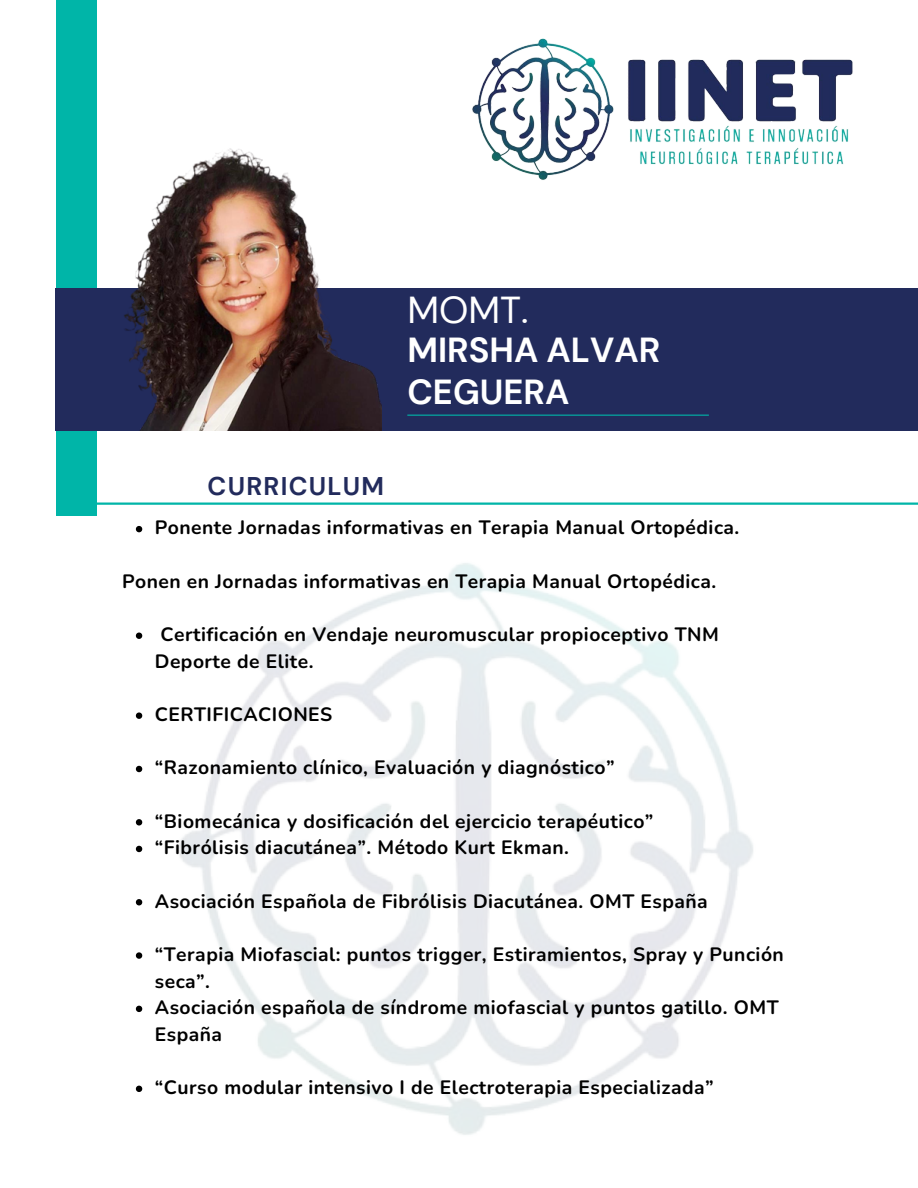
<style>
.page{position:relative;width:918px;height:1188px;background:#fff}
.page>*{position:absolute;margin:0;border:0;box-sizing:border-box;transform-origin:0 0}
.t1{font:37.5px "DM Sans";color:#fff}
.t2{font:700 34.65px/42.3px "DM Sans";color:#fff}
.t3{font:700 25.5px "DM Sans";letter-spacing:.05em;color:#222b5c}
.t4{font:700 19.35px/26.7px "Nunito";letter-spacing:.025em;color:#000}
</style>
<div class="page">
<div style="left:56px;top:0;width:41px;height:516px;background:#00b5a8"></div>
<div style="left:55px;top:288px;width:863px;height:143px;background:#222b5c"></div>
<hr style="left:407px;top:415px;width:302px;height:1px;background:#00b5a8">
<img style="left:135px;top:528px;width:618px;height:607px">
<hr style="left:76px;top:503px;width:842px;height:2px;background:#00b5a8">
<img style="left:472px;top:38px;width:381px;height:142px">
<img style="left:124px;top:148px;width:257px;height:283px">
<svg style="left:136px;top:526px;width:6px;height:6px"></svg>
<svg style="left:136px;top:633px;width:6px;height:6px"></svg>
<svg style="left:136px;top:712px;width:6px;height:7px"></svg>
<svg style="left:136px;top:766px;width:6px;height:6px"></svg>
<svg style="left:136px;top:819px;width:6px;height:7px"></svg>
<svg style="left:136px;top:846px;width:6px;height:6px"></svg>
<svg style="left:136px;top:899px;width:6px;height:6px"></svg>
<svg style="left:136px;top:952px;width:6px;height:7px"></svg>
<svg style="left:136px;top:1006px;width:6px;height:6px"></svg>
<svg style="left:136px;top:1086px;width:6px;height:6px"></svg>
<h2 class="t1" style="left:407px;top:286px;width:123px">MOMT.</h2>
<p class="t2" style="left:407px;top:329px;width:254px">MIRSHA ALVAR<br>CEGUERA</p>
<h1 class="t3" style="left:208px;top:470px;width:178px">CURRICULUM</h1>
<h3 class="t4" style="left:155px;top:515px;width:586px">Ponente Jornadas informativas en Terapia Manual Ortopédica.</h3>
<p class="t4" style="left:122px;top:568px;width:596px">Ponen en Jornadas informativas en Terapia Manual Ortopédica.</p>
<p class="t4" style="left:155px;top:621px;width:566px">Certificación en Vendaje neuromuscular propioceptivo TNM<br>Deporte de Elite.</p>
<h4 class="t4" style="left:155px;top:701px;width:179px">CERTIFICACIONES</h4>
<p class="t4" style="left:155px;top:755px;width:461px">“Razonamiento clínico, Evaluación y diagnóstico”</p>
<p class="t4" style="left:155px;top:808px;width:500px">“Biomecánica y dosificación del ejercicio terapéutico”</p>
<p class="t4" style="left:155px;top:835px;width:416px">“Fibrólisis diacutánea”. Método Kurt Ekman.</p>
<p class="t4" style="left:155px;top:888px;width:555px">Asociación Española de Fibrólisis Diacutánea. OMT España</p>
<p class="t4" style="left:155px;top:941px;width:631px">“Terapia Miofascial: puntos trigger, Estiramientos, Spray y Punción seca”.</p>
<p class="t4" style="left:155px;top:994px;width:625px">Asociación española de síndrome miofascial y puntos gatillo. OMT<br>España</p>
<p class="t4" style="left:155px;top:1074px;width:561px">“Curso modular intensivo I de Electroterapia Especializada”</p>
</div>
